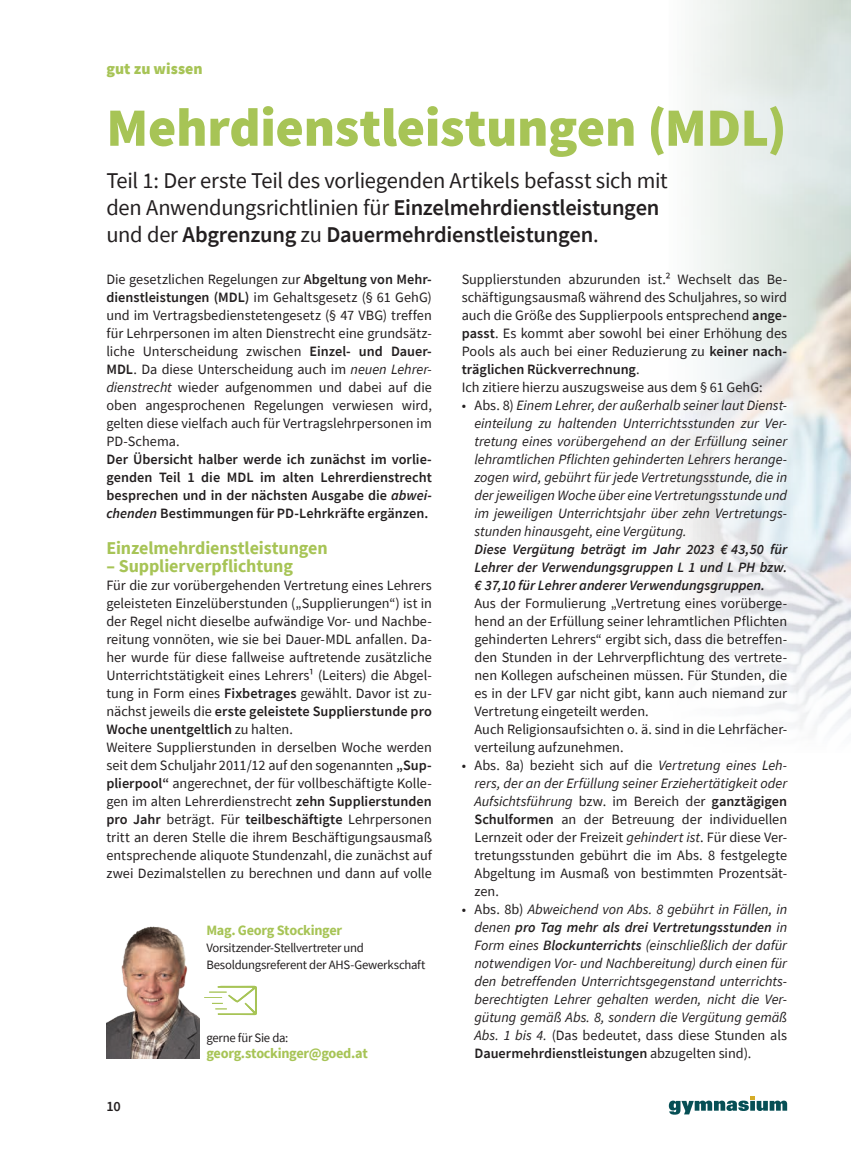
<style>
.page{position:relative;width:851px;height:1149px;background:#fff}
.page>*{position:absolute;margin:0;border:0;box-sizing:border-box;transform-origin:0 0}
.t1{font:900 54px "Source Sans Pro";letter-spacing:-.005em;color:#a7c456}
.t2{font:22.5px/27px "Source Sans Pro";letter-spacing:-.01em;color:#231f20}
.t3{font:700 18px "Source Sans Pro";letter-spacing:-.005em;color:#a7c456}
.t4{font:900 15.75px "Source Sans Pro";letter-spacing:.005em;color:#a7c456}
.t5{font:14.25px/18px "Source Sans Pro";color:#231f20}
.t6{font:italic 14.25px/18px "Source Sans Pro";letter-spacing:-.005em;color:#231f20;text-align:justify}
.t7{font:600 14.25px/18px "Source Sans Pro";color:#231f20;text-align:justify}
.t8{font:italic 600 14.25px/18px "Source Sans Pro";color:#231f20;text-align:justify}
.t9{font:700 14.25px "Source Sans Pro";letter-spacing:-.02em;color:#a7c456}
.t10{font:12.75px/16.5px "Source Sans Pro";letter-spacing:-.02em;color:#231f20}
.s1{font-weight:600}
.s2{font-style:italic}
.s3{font-style:normal}
.s4{font-weight:600;font-style:normal}
</style>
<div class="page">
<svg style="left:668px;top:1096px;width:119px;height:18px"></svg>
<svg style="left:204px;top:985px;width:53px;height:29px"></svg>
<img style="left:106px;top:926px;width:94px;height:131px">
<p class="t4" style="left:106px;top:58px;width:98px">gut zu wissen</p>
<h1 class="t1" style="left:106px;top:90px;width:681px">Mehrdienstleistungen (MDL)</h1>
<h2 class="t2" style="left:106px;top:166px;width:563px">Teil 1: Der erste Teil des vorliegenden Artikels befasst sich mit den Anwendungsrichtlinien für <span class="s1">Einzelmehrdienstleistungen </span>und der <span class="s1">Abgrenzung</span> zu <span class="s1">Dauermehrdienstleistungen</span>.</h2>
<p class="t5" style="left:106px;top:270px;width:327px;text-align:justify">Die gesetzlichen Regelungen zur <span class="s1">Abgeltung von Mehr&shy;dienstleistungen (MDL)</span> im Gehaltsgesetz (§ 61 GehG) und im Vertragsbedienstetengesetz (§ 47 VBG) treffen für Lehrpersonen im alten Dienstrecht eine grundsätz&shy;liche Unterscheidung zwischen <span class="s1">Einzel- und Dauer-MDL</span>. Da diese Unterscheidung auch im <span class="s2">neuen Lehrer&shy;dienstrecht</span> wieder aufgenommen und dabei auf die oben angesprochenen Regelungen verwiesen wird, gelten diese vielfach auch für Vertragslehrpersonen im PD-Schema.</p>
<p class="t7" style="left:106px;top:449px;width:327px">Der Übersicht halber werde ich zunächst im vorlie&shy;genden Teil 1 die MDL im alten Lehrerdienstrecht besprechen und in der nächsten Ausgabe die <span class="s2">abwei&shy;chenden</span> Bestimmungen für PD-Lehrkräfte ergänzen.</p>
<p class="t3" style="left:106px;top:535px;width:223px">Einzelmehrdienstleistungen</p>
<p class="t3" style="left:106px;top:553px;width:188px">– Supplierverpflichtung</p>
<p class="t5" style="left:106px;top:576px;width:327px">Für die zur vorübergehenden Vertretung eines Lehrers geleisteten Einzelüberstunden („Supplierungen“) ist in der Regel nicht dieselbe aufwändige Vor- und Nachbe&shy;reitung vonnöten, wie sie bei Dauer-MDL anfallen. Da&shy;her wurde für diese fallweise auftretende zusätzliche Unterrichtstätigkeit eines Lehrers1 (Leiters) die Abgel&shy;tung in Form eines <span class="s1">Fixbetrages</span> gewählt. Davor ist zu&shy;nächst jeweils die <span class="s1">erste geleistete Supplierstunde pro Woche unentgeltlich</span> zu halten.<br>Weitere Supplierstunden in derselben Woche werden seit dem Schuljahr 2011/12 auf den sogenannten <span class="s1">„Sup&shy;plierpool“</span> angerechnet, der für vollbeschäftigte Kolle&shy;gen im alten Lehrerdienstrecht <span class="s1">zehn Supplierstunden pro Jahr</span> beträgt. Für <span class="s1">teilbeschäftigte</span> Lehrpersonen tritt an deren Stelle die ihrem Beschäftigungsausmaß entsprechende aliquote Stundenzahl, die zunächst auf zwei Dezimalstellen zu berechnen und dann auf volle</p>
<p class="t5" style="left:461px;top:269px;width:327px">Supplierstunden abzurunden ist.2 Wechselt das Be&shy;schäftigungsausmaß während des Schuljahres, so wird auch die Größe des Supplierpools entsprechend <span class="s1">ange&shy;passt</span>. Es kommt aber sowohl bei einer Erhöhung des Pools als auch bei einer Reduzierung zu <span class="s1">keiner nach&shy;träglichen Rückverrechnung</span>.<br>Ich zitiere hierzu auszugsweise aus dem § 61 GehG:</p>
<p class="t6" style="left:474px;top:395px;width:314px;text-indent:-13px"><span class="s3">• Abs. 8)</span> Einem Lehrer, der außerhalb seiner laut Dienst&shy;einteilung zu haltenden Unterrichtsstunden zur Ver&shy;tretung eines vorübergehend an der Erfüllung seiner lehramtlichen Pflichten gehinderten Lehrers herange&shy;zogen wird, gebührt für jede Vertretungsstunde, die in der jeweiligen Woche über eine Vertretungsstunde und im jeweiligen Unterrichtsjahr über zehn Vertretungs&shy;stunden hinausgeht, eine Vergütung.</p>
<p class="t8" style="left:474px;top:539px;width:314px">Diese Vergütung beträgt im Jahr 2023 € 43,50 für Lehrer der Verwendungsgruppen L 1 und L PH bzw. € 37,10 für Lehrer anderer Verwendungsgruppen.</p>
<p class="t5" style="left:474px;top:593px;width:314px">Aus der Formulierung „Vertretung eines vorüberge&shy;hend an der Erfüllung seiner lehramtlichen Pflichten gehinderten Lehrers“ ergibt sich, dass die betreffen&shy;den Stunden in der Lehrverpflichtung des vertrete&shy;nen Kollegen aufscheinen müssen. Für Stunden, die es in der LFV gar nicht gibt, kann auch niemand zur Vertretung eingeteilt werden.<br>Auch Religionsaufsichten o. ä. sind in die Lehrfächer&shy;verteilung aufzunehmen.</p>
<p class="t5" style="left:474px;top:755px;width:314px;text-align:justify;text-indent:-13px">• Abs. 8a) bezieht sich auf die <span class="s2">Vertretung eines Leh&shy;rers, der an der Erfüllung seiner Erziehertätigkeit oder Aufsichtsführung</span> bzw. im Bereich der <span class="s1">ganztägigen Schulformen</span> an der Betreuung der individuellen Lernzeit oder der Freizeit <span class="s2">gehindert ist</span>. Für diese Ver&shy;tretungsstunden gebührt die im Abs. 8 festgelegte Abgeltung im Ausmaß von bestimmten Prozentsät&shy;zen.</p>
<p class="t6" style="left:474px;top:899px;width:314px;text-indent:-13px"><span class="s3">• Abs. 8b)</span> Abweichend von Abs. 8 gebührt in Fällen, in denen <span class="s1">pro Tag mehr als drei Vertretungsstunden</span> in Form eines <span class="s1">Blockunterrichts</span> (einschließlich der dafür notwendigen Vor- und Nachbereitung) durch einen für den betreffenden Unterrichtsgegenstand unterrichts&shy;berechtigten Lehrer gehalten werden, nicht die Ver&shy;gütung gemäß Abs. 8, sondern die Vergütung gemäß Abs. 1 bis 4. <span class="s3">(Das bedeutet, dass diese Stunden als </span><span class="s4">Dauermehrdienstleistungen</span> <span class="s3">abzugelten sind).</span></p>
<p class="t9" style="left:206px;top:920px;width:137px">Mag. Georg Stockinger</p>
<p class="t10" style="left:206px;top:939px;width:220px">Vorsitzender-Stellvertreter und<br>Besoldungsreferent der AHS-Gewerkschaft</p>
<p class="t10" style="left:206px;top:1028px;width:83px">gerne für Sie da:</p>
<p class="t9" style="left:206px;top:1043px;width:163px">georg.stockinger@goed.at</p>
<p class="t7" style="left:106px;top:1096px;width:16px">10</p>
</div>
